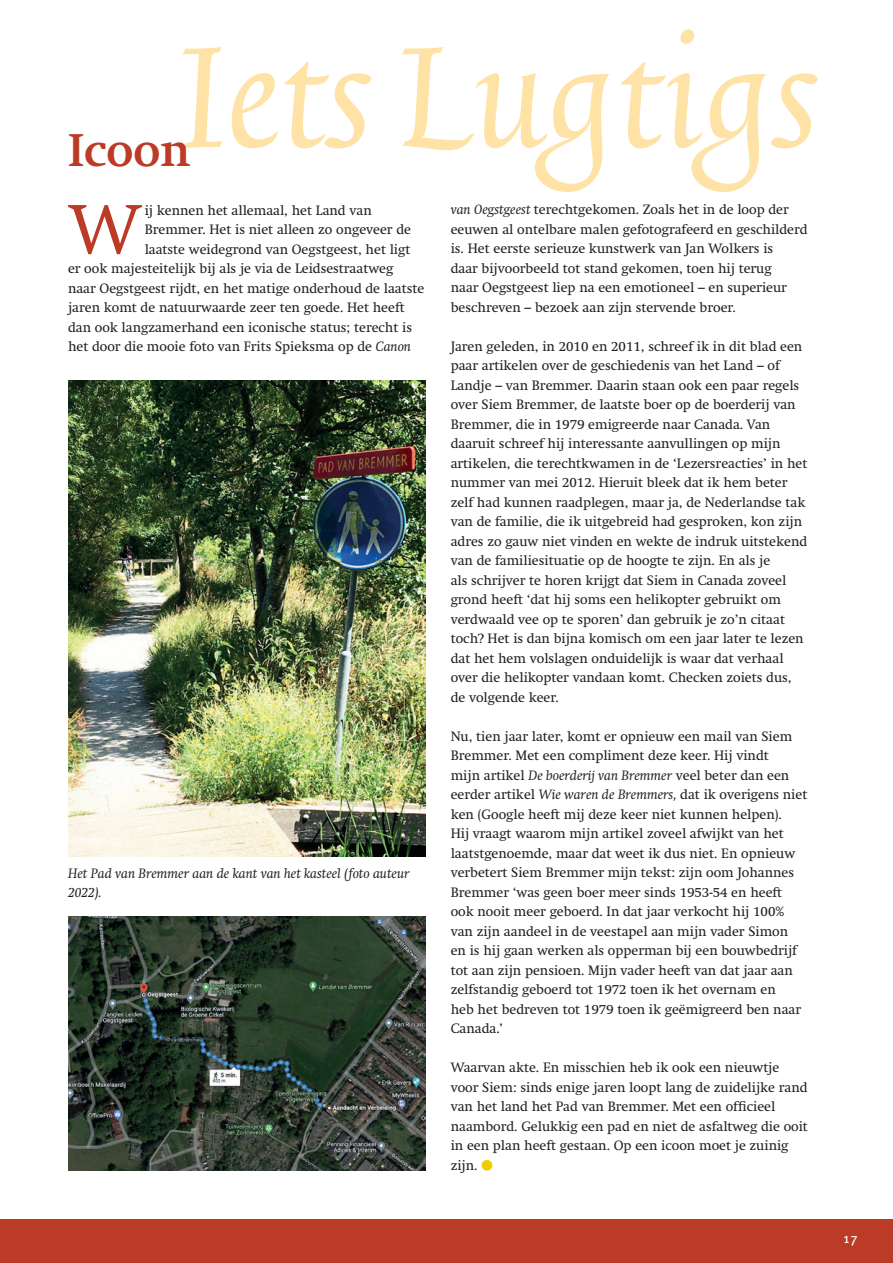
<style>
.page{position:relative;width:893px;height:1263px;background:#fff}
.page>*{position:absolute;margin:0;border:0;box-sizing:border-box;transform-origin:0 0}
.t1{font:italic 180px "Trinite No 2";color:#ffe2a5}
.t2{font:69.15px "Swift";color:#bb3b27}
.t3{font:700 45px "Swift";color:#bb3b27}
.t4{font:13.8px "Meta Book Caps";color:#fff}
.t5{font:13.5px/19.5px "Swift";color:#231f20}
.t6{font:italic 13.5px/19.5px "Swift";color:#231f20}
.s1{font-style:italic}
</style>
<div class="page">
<div style="left:0;top:1219px;width:893px;height:44px;background:#bb3b27"></div>
<img style="left:68px;top:380px;width:357px;height:476px">
<img style="left:68px;top:917px;width:357px;height:253px">
<h1 class="t1" style="left:179px;top:15px;width:641px">Iets Lugtigs</h1>
<h3 class="t3" style="left:68px;top:124px;width:124px">Icoon</h3>
<h2 class="t2" style="left:69px;top:190px;width:72px">W</h2>
<p class="t5" style="left:145px;top:200px;width:229px">ij kennen het allemaal, het Land van</p>
<p class="t5" style="left:145px;top:220px;width:268px">Bremmer. Het is niet alleen zo ongeveer de</p>
<p class="t5" style="left:145px;top:239px;width:267px">laatste weidegrond van Oegstgeest, het ligt</p>
<p class="t5" style="left:68px;top:259px;width:327px">er ook majesteitelijk bij als je via de Leidsestraatweg</p>
<p class="t5" style="left:68px;top:278px;width:358px">naar Oegstgeest rijdt, en het matige onderhoud de laatste</p>
<p class="t5" style="left:68px;top:298px;width:338px">jaren komt de natuurwaarde zeer ten goede. Het heeft</p>
<p class="t5" style="left:68px;top:317px;width:346px">dan ook langzamerhand een iconische status; terecht is</p>
<p class="t5" style="left:68px;top:337px;width:344px">het door die mooie foto van Frits Spieksma op de <span class="s1">Canon</span></p>
<p class="t6" style="left:68px;top:863px;width:343px">Het Pad van Bremmer aan de kant van het kasteel (foto auteur<br>2022).</p>
<p class="t5" style="left:451px;top:200px;width:358px"><span class="s1">van Oegstgeest</span> terechtgekomen. Zoals het in de loop der eeuwen al ontelbare malen gefotografeerd en geschilderd is. Het eerste serieuze kunstwerk van Jan Wolkers is<br>daar bijvoorbeeld tot stand gekomen, toen hij terug<br>naar Oegstgeest liep na een emotioneel – en superieur beschreven – bezoek aan zijn stervende broer.</p>
<p class="t5" style="left:451px;top:337px;width:358px">Jaren geleden, in 2010 en 2011, schreef ik in dit blad een paar artikelen over de geschiedenis van het Land – of Landje – van Bremmer. Daarin staan ook een paar regels over Siem Bremmer, de laatste boer op de boerderij van Bremmer, die in 1979 emigreerde naar Canada. Van daaruit schreef hij interessante aanvullingen op mijn artikelen, die terechtkwamen in de ‘Lezersreacties’ in het nummer van mei 2012. Hieruit bleek dat ik hem beter zelf had kunnen raadplegen, maar ja, de Nederlandse tak van de familie, die ik uitgebreid had gesproken, kon zijn adres zo gauw niet vinden en wekte de indruk uitstekend van de familiesituatie op de hoogte te zijn. En als je<br>als schrijver te horen krijgt dat Siem in Canada zoveel grond heeft ‘dat hij soms een helikopter gebruikt om verdwaald vee op te sporen’ dan gebruik je zo’n citaat toch? Het is dan bijna komisch om een jaar later te lezen dat het hem volslagen onduidelijk is waar dat verhaal over die helikopter vandaan komt. Checken zoiets dus, de volgende keer.</p>
<p class="t5" style="left:451px;top:727px;width:358px">Nu, tien jaar later, komt er opnieuw een mail van Siem Bremmer. Met een compliment deze keer. Hij vindt<br>mijn artikel <span class="s1">De boerderij van Bremmer</span> veel beter dan een eerder artikel <span class="s1">Wie waren de Bremmers,</span> dat ik overigens niet ken (Google heeft mij deze keer niet kunnen helpen).<br>Hij vraagt waarom mijn artikel zoveel afwijkt van het laatstgenoemde, maar dat weet ik dus niet. En opnieuw verbetert Siem Bremmer mijn tekst: zijn oom Johannes Bremmer ‘was geen boer meer sinds 1953-54 en heeft ook nooit meer geboerd. In dat jaar verkocht hij 100% van zijn aandeel in de veestapel aan mijn vader Simon<br>en is hij gaan werken als opperman bij een bouwbedrijf tot aan zijn pensioen. Mijn vader heeft van dat jaar aan zelfstandig geboerd tot 1972 toen ik het overnam en<br>heb het bedreven tot 1979 toen ik geëmigreerd ben naar Canada.’</p>
<p class="t5" style="left:451px;top:1058px;width:359px">Waarvan akte. En misschien heb ik ook een nieuwtje voor Siem: sinds enige jaren loopt lang de zuidelijke rand van het land het Pad van Bremmer. Met een officieel naambord. Gelukkig een pad en niet de asfaltweg die ooit in een plan heeft gestaan. Op een icoon moet je zuinig zijn.</p>
<p class="t4" style="left:843px;top:1230px;width:16px">17</p>
</div>
